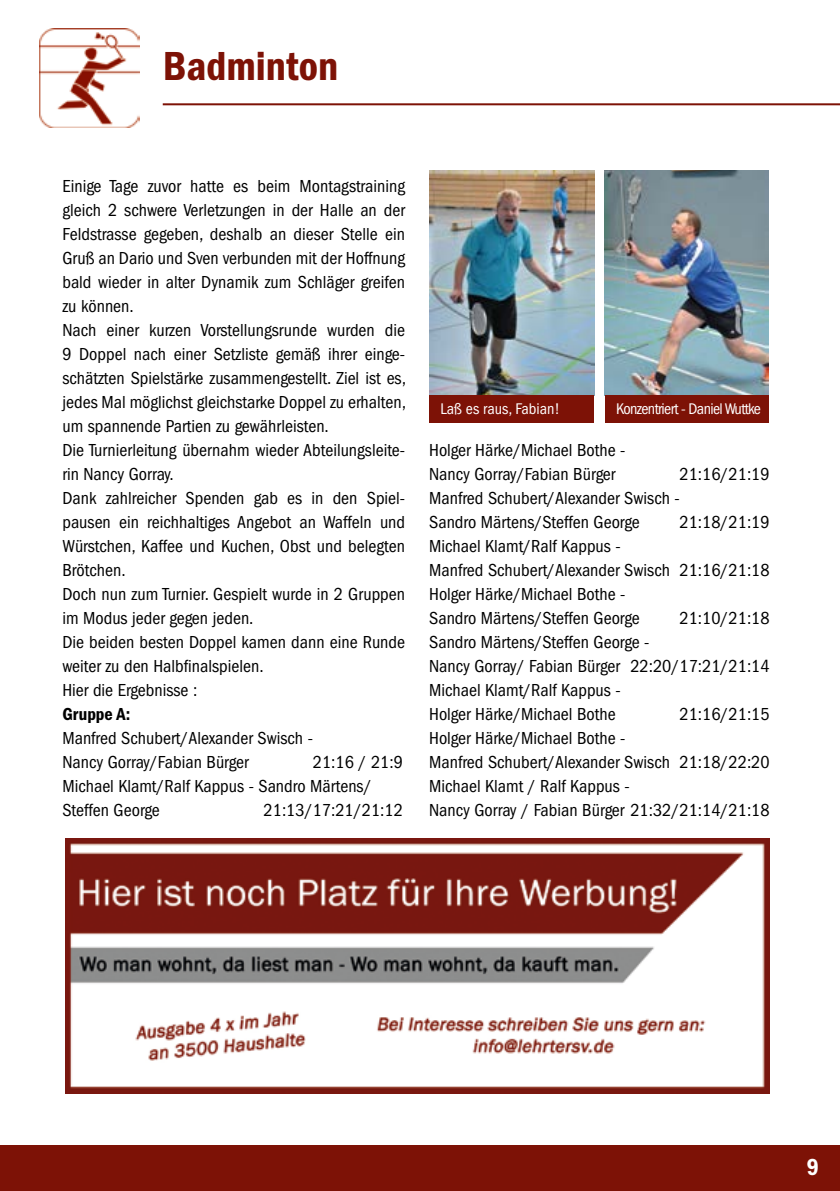
<style>
.page{position:relative;width:840px;height:1191px;background:#fff}
.page>*{position:absolute;margin:0;border:0;box-sizing:border-box;transform-origin:0 0}
.t1{font:600 condensed 42px "Franklin Gothic";color:#7d1206}
.t2{font:600 condensed 24px "Franklin Gothic";color:#fff}
.t3{font:condensed 18px/24px "Franklin Gothic";color:#000}
.t4{font:600 condensed 18px "Franklin Gothic";color:#000}
.t5{font:condensed 16px "Franklin Gothic";letter-spacing:-.04em;color:#fff}
.t6{font:condensed 16px "Franklin Gothic";color:#fff}
</style>
<div class="page">
<div style="left:0;top:1145px;width:839px;height:46px;background:#7d1206"></div>
<hr style="left:163px;top:103px;width:676px;height:2px;background:#7d1206">
<img style="left:40px;top:28px;width:99px;height:100px">
<img style="left:429px;top:170px;width:165px;height:225px">
<img style="left:604px;top:170px;width:164px;height:225px">
<div style="left:429px;top:395px;width:164px;height:27px;background:#7d1206"></div>
<div style="left:604px;top:395px;width:164px;height:27px;background:#7d1206"></div>
<img style="left:65px;top:838px;width:703px;height:255px">
<h1 class="t1" style="left:163px;top:42px;width:177px">Badminton</h1>
<p class="t3" style="left:62px;top:174px;width:345px">Einige Tage zuvor hatte es beim Montagstraining gleich 2 schwere Verletzungen in der Halle an der Feldstrasse gegeben, deshalb an dieser Stelle ein Gruß an Dario und Sven verbunden mit der Hoffnung bald wieder in alter Dynamik zum Schläger greifen zu können.<br>Nach einer kurzen Vorstellungsrunde wurden die 9 Doppel nach einer Setzliste gemäß ihrer einge&shy;schätzten Spielstärke zusammengestellt. Ziel ist es, jedes Mal möglichst gleichstarke Doppel zu erhalten, um spannende Partien zu gewährleisten.<br>Die Turnierleitung übernahm wieder Abteilungsleite&shy;rin Nancy Gorray.<br>Dank zahlreicher Spenden gab es in den Spiel&shy;pausen ein reichhaltiges Angebot an Waffeln und Würstchen, Kaffee und Kuchen, Obst und belegten Brötchen.<br>Doch nun zum Turnier. Gespielt wurde in 2 Gruppen im Modus jeder gegen jeden.<br>Die beiden besten Doppel kamen dann eine Runde weiter zu den Halbfinalspielen.<br>Hier die Ergebnisse :</p>
<p class="t4" style="left:62px;top:704px;width:69px">Gruppe A:</p>
<p class="t3" style="left:62px;top:726px;width:252px">Manfred Schubert/Alexander Swisch -<br>Nancy Gorray/Fabian Bürger</p>
<p class="t3" style="left:62px;top:750px;width:342px;text-indent:250px">21:16 / 21:9<br>Michael Klamt/Ralf Kappus - Sandro Märtens/<br>Steffen George</p>
<p class="t3" style="left:263px;top:798px;width:141px">21:13/17:21/21:12</p>
<p class="t6" style="left:440px;top:400px;width:121px">Laß es raus, Fabian!</p>
<p class="t5" style="left:616px;top:400px;width:146px">Konzentriert - Daniel Wuttke</p>
<p class="t3" style="left:429px;top:438px;width:198px">Holger Härke/Michael Bothe -<br>Nancy Gorray/Fabian Bürger</p>
<p class="t3" style="left:429px;top:462px;width:342px;text-indent:250px">21:16/21:19<br>Manfred Schubert/Alexander Swisch -<br>Sandro Märtens/Steffen George</p>
<p class="t3" style="left:679px;top:510px;width:92px">21:18/21:19</p>
<p class="t3" style="left:429px;top:534px;width:342px">Michael Klamt/Ralf Kappus -<br>Manfred Schubert/Alexander Swisch 21:16/21:18<br>Holger Härke/Michael Bothe -<br>Sandro Märtens/Steffen George</p>
<p class="t3" style="left:679px;top:606px;width:92px">21:10/21:18</p>
<p class="t3" style="left:429px;top:630px;width:342px">Sandro Märtens/Steffen George -<br>Nancy Gorray/ Fabian Bürger 22:20/17:21/21:14<br>Michael Klamt/Ralf Kappus -<br>Holger Härke/Michael Bothe</p>
<p class="t3" style="left:679px;top:702px;width:92px">21:16/21:15</p>
<p class="t3" style="left:429px;top:726px;width:342px">Holger Härke/Michael Bothe -<br>Manfred Schubert/Alexander Swisch 21:18/22:20<br>Michael Klamt / Ralf Kappus -<br>Nancy Gorray / Fabian Bürger 21:32/21:14/21:18</p>
<h2 class="t2" style="left:806px;top:1153px;width:14px">9</h2>
</div>
